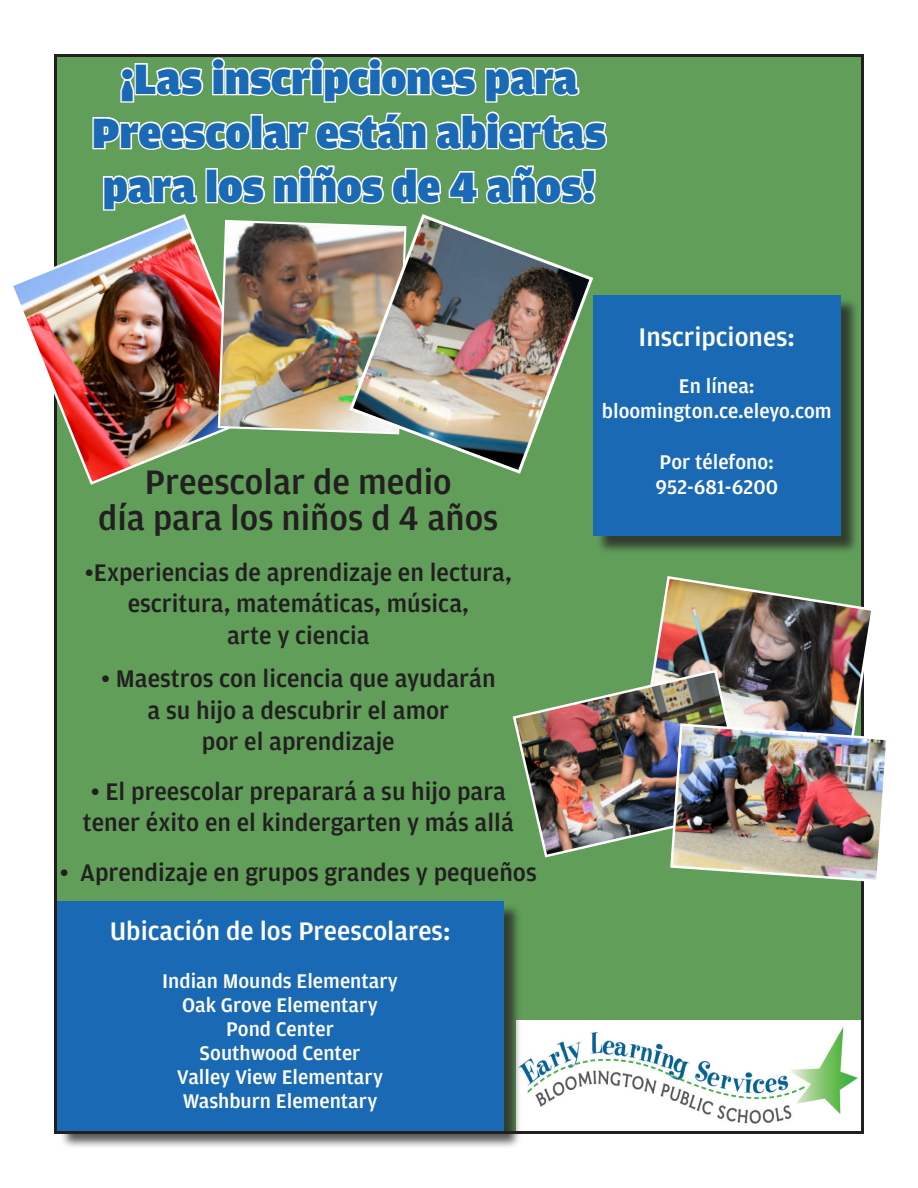
<style>
.page{position:relative;width:918px;height:1188px;background:#fff}
.page>*{position:absolute;margin:0;border:0;box-sizing:border-box;transform-origin:0 0}
.t1{font:900 45px "Amplitude";color:#1a69b4}
.t2{font:500 36px "Amplitude";color:#231f20}
.t3{font:500 27px "Amplitude";color:#fff}
.t4{font:500 25.5px "Amplitude";color:#231f20}
.t5{font:500 21px "Amplitude";color:#fff}
</style>
<div class="page">
<div style="left:56px;top:56px;width:806px;height:1076px;background:#609e5a"></div>
<img style="left:522px;top:1020px;width:339px;height:111px">
<svg style="left:119px;top:56px;width:359px;height:47px"></svg>
<svg style="left:485px;top:67px;width:95px;height:36px"></svg>
<svg style="left:92px;top:116px;width:160px;height:34px"></svg>
<div style="left:251px;top:114px;width:12px;height:35px;border:3px solid #fff"></div>
<svg style="left:261px;top:111px;width:347px;height:39px"></svg>
<svg style="left:102px;top:175px;width:96px;height:36px"></svg>
<div style="left:206px;top:168px;width:12px;height:35px;border:3px solid #fff"></div>
<svg style="left:216px;top:174px;width:49px;height:30px"></svg>
<svg style="left:273px;top:165px;width:205px;height:39px"></svg>
<svg style="left:486px;top:165px;width:110px;height:39px"></svg>
<img style="left:13px;top:212px;width:204px;height:274px">
<img style="left:217px;top:219px;width:130px;height:215px">
<img style="left:347px;top:214px;width:246px;height:260px">
<img style="left:512px;top:686px;width:132px;height:172px">
<img style="left:644px;top:575px;width:242px;height:309px">
<div style="left:595px;top:297px;width:264px;height:257px;background:#231f20;opacity:.75"></div>
<div style="left:593px;top:295px;width:247px;height:241px;background:#1a69b4"></div>
<div style="left:59px;top:903px;width:463px;height:246px;background:#231f20;opacity:.75"></div>
<div style="left:57px;top:901px;width:446px;height:230px;background:#1a69b4"></div>
<p class="t1" style="left:120px;top:53px;width:459px">¡Las inscripciones para</p>
<p class="t1" style="left:92px;top:107px;width:516px">Preescolar están abiertas</p>
<p class="t1" style="left:103px;top:161px;width:494px">para los niños de 4 años!</p>
<p class="t2" style="left:145px;top:462px;width:308px">Preescolar de medio</p>
<p class="t2" style="left:98px;top:498px;width:402px">día para los niños d 4 años</p>
<p class="t4" style="left:85px;top:558px;width:429px">•Experiencias de aprendizaje en lectura,</p>
<p class="t4" style="left:128px;top:590px;width:343px">escritura, matemáticas, música,</p>
<p class="t4" style="left:227px;top:621px;width:144px">arte y ciencia</p>
<p class="t4" style="left:101px;top:665px;width:396px">• Maestros con licencia que ayudarán</p>
<p class="t4" style="left:148px;top:696px;width:303px">a su hijo a descubrir el amor</p>
<p class="t4" style="left:202px;top:728px;width:194px">por el aprendizaje</p>
<p class="t4" style="left:91px;top:777px;width:417px">• El preescolar preparará a su hijo para</p>
<p class="t4" style="left:83px;top:809px;width:433px">tener éxito en el kindergarten y más allá</p>
<p class="t4" style="left:60px;top:858px;width:479px">• Aprendizaje en grupos grandes y pequeños</p>
<p class="t3" style="left:110px;top:916px;width:342px">Ubicación de los Preescolares:</p>
<p class="t5" style="left:162px;top:970px;width:237px">Indian Mounds Elementary</p>
<p class="t5" style="left:182px;top:994px;width:197px">Oak Grove Elementary</p>
<p class="t5" style="left:226px;top:1018px;width:109px">Pond Center</p>
<p class="t5" style="left:200px;top:1042px;width:162px">Southwood Center</p>
<p class="t5" style="left:177px;top:1066px;width:208px">Valley View Elementary</p>
<p class="t5" style="left:183px;top:1090px;width:196px">Washburn Elementary</p>
<p class="t3" style="left:639px;top:322px;width:158px">Inscripciones:</p>
<p class="t5" style="left:679px;top:375px;width:77px">En línea:</p>
<p class="t5" style="left:602px;top:400px;width:231px">bloomington.ce.eleyo.com</p>
<p class="t5" style="left:660px;top:450px;width:116px">Por télefono:</p>
<p class="t5" style="left:655px;top:475px;width:124px">952-681-6200</p>
</div>
